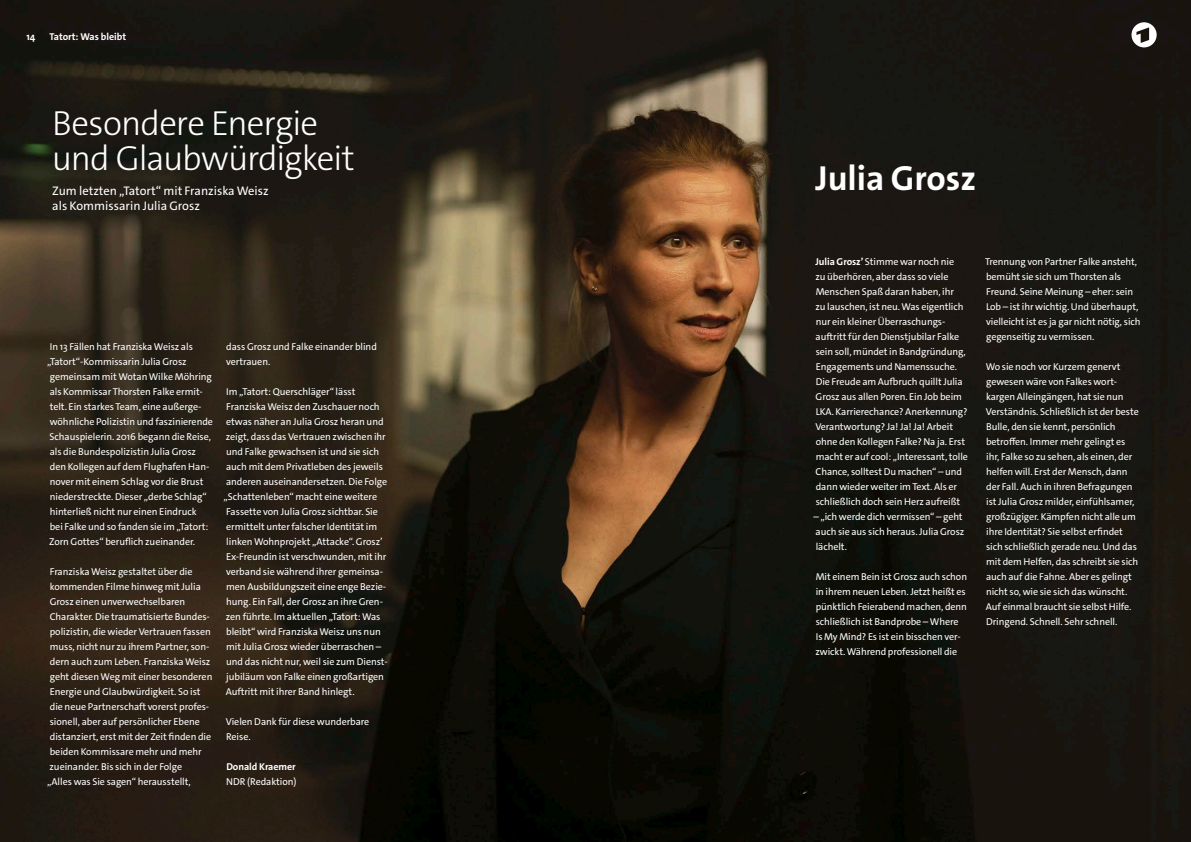
<style>
.page{position:relative;width:1191px;height:842px;background:#fff}
.page>*{position:absolute;margin:0;border:0;box-sizing:border-box;transform-origin:0 0}
.t1{font:300 35px/35px "The Sans C5";letter-spacing:-.03em;color:#fff}
.t2{font:700 35px "The Sans C5";color:#fff}
.t3{font:12.5px/15px "The Sans C5";color:#fff}
.t4{font:10px/15px "The Sans C5";letter-spacing:-.005em;color:#fff}
.t5{font:700 10px "The Sans C5";letter-spacing:-.005em;color:#fff}
.s1{font-weight:700}
</style>
<div class="page">
<img style="left:0;top:0;width:1191px;height:842px">
<svg style="left:1131px;top:22px;width:25px;height:25px"></svg>
<p class="t5" style="left:27px;top:30px;width:10px">14</p>
<p class="t5" style="left:50px;top:30px;width:78px">Tatort: Was bleibt</p>
<h1 class="t1" style="left:52px;top:106px;width:304px">Besondere Energie und Glaubwürdigkeit</h1>
<p class="t3" style="left:52px;top:183px;width:218px">Zum letzten „Tatort“ mit Franziska Weisz als Kommissarin Julia Grosz</p>
<p class="t4" style="left:47px;top:339px;width:167px">In 13 Fällen hat Franziska Weisz als „Tatort“-Kommissarin Julia Grosz gemeinsam mit Wotan Wilke Möhring als Kommissar Thorsten Falke ermit&shy;telt. Ein starkes Team, eine außerge&shy;wöhnliche Polizistin und faszinierende Schauspielerin. 2016 begann die Reise, als die Bundespolizistin Julia Grosz<br>den Kollegen auf dem Flughafen Han&shy;nover mit einem Schlag vor die Brust niederstreckte. Dieser „derbe Schlag“ hinterließ nicht nur einen Eindruck<br>bei Falke und so fanden sie im „Tatort:<br>Zorn Gottes“ beruflich zueinander.</p>
<p class="t4" style="left:47px;top:564px;width:167px">Franziska Weisz gestaltet über die kommenden Filme hinweg mit Julia Grosz einen unverwechselbaren Charakter. Die traumatisierte Bundes&shy;polizistin, die wieder Vertrauen fassen muss, nicht nur zu ihrem Partner, son&shy;dern auch zum Leben. Franziska Weisz geht diesen Weg mit einer besonderen Energie und Glaubwürdigkeit. So ist die neue Partnerschaft vorerst profes&shy;sionell, aber auf persönlicher Ebene distanziert, erst mit der Zeit finden die beiden Kommissare mehr und mehr zueinander. Bis sich in der Folge<br>„Alles was Sie sagen“ herausstellt,</p>
<p class="t4" style="left:226px;top:339px;width:152px">dass Grosz und Falke einander blind vertrauen.</p>
<p class="t4" style="left:223px;top:384px;width:166px">Im „Tatort: Querschläger“ lässt Franziska Weisz den Zuschauer noch etwas näher an Julia Grosz heran und zeigt, dass das Vertrauen zwischen ihr und Falke gewachsen ist und sie sich auch mit dem Privatleben des jeweils anderen auseinandersetzen. Die Folge „Schattenleben“ macht eine weitere Fassette von Julia Grosz sichtbar. Sie ermittelt unter falscher Identität im linken Wohnprojekt „Attacke“. Grosz’ Ex-Freundin ist verschwunden, mit ihr verband sie während ihrer gemeinsa&shy;men Ausbildungszeit eine enge Bezie&shy;hung. Ein Fall, der Grosz an ihre Gren&shy;zen führte. Im aktuellen „Tatort: Was bleibt“ wird Franziska Weisz uns nun mit Julia Grosz wieder überraschen – und das nicht nur, weil sie zum Dienst&shy;jubiläum von Falke einen großartigen Auftritt mit ihrer Band hinlegt.</p>
<p class="t4" style="left:226px;top:714px;width:145px">Vielen Dank für diese wunderbare<br>Reise.</p>
<p class="t5" style="left:226px;top:760px;width:71px">Donald Kraemer</p>
<p class="t4" style="left:226px;top:774px;width:72px">NDR (Redaktion)</p>
<h1 class="t2" style="left:815px;top:156px;width:162px">Julia Grosz</h1>
<p class="t4" style="left:815px;top:254px;width:154px"><span class="s1">Julia Grosz’</span> Stimme war noch nie<br>zu überhören, aber dass so viele Menschen Spaß daran haben, ihr<br>zu lauschen, ist neu. Was eigentlich nur ein kleiner Überraschungs&shy;auftritt für den Dienstjubilar Falke sein soll, mündet in Bandgründung, Engagements und Namenssuche.<br>Die Freude am Aufbruch quillt Julia Grosz aus allen Poren. Ein Job beim LKA. Karrierechance? Anerkennung?<br>Verantwortung? Ja! Ja! Ja! Arbeit ohne den Kollegen Falke? Na ja. Erst macht er auf cool: „Interessant, tolle Chance, solltest Du machen“ – und dann wieder weiter im Text. Als er schließlich doch sein Herz aufreißt</p>
<p class="t4" style="left:813px;top:509px;width:152px">– „ich werde dich vermissen“ – geht auch sie aus sich heraus. Julia Grosz lächelt.</p>
<p class="t4" style="left:815px;top:569px;width:153px">Mit einem Bein ist Grosz auch schon in ihrem neuen Leben. Jetzt heißt es pünktlich Feierabend machen, denn schließlich ist Bandprobe – Where Is My Mind? Es ist ein bisschen ver&shy;zwickt. Während professionell die</p>
<p class="t4" style="left:985px;top:254px;width:157px">Trennung von Partner Falke ansteht, bemüht sie sich um Thorsten als Freund. Seine Meinung – eher: sein Lob – ist ihr wichtig. Und überhaupt, vielleicht ist es ja gar nicht nötig, sich gegenseitig zu vermissen.</p>
<p class="t4" style="left:985px;top:359px;width:155px">Wo sie noch vor Kurzem genervt gewesen wäre von Falkes wort&shy;kargen Alleingängen, hat sie nun Verständnis. Schließlich ist der beste Bulle, den sie kennt, persönlich betroffen. Immer mehr gelingt es ihr, Falke so zu sehen, als einen, der helfen will. Erst der Mensch, dann der Fall. Auch in ihren Befragungen ist Julia Grosz milder, einfühlsamer, großzügiger. Kämpfen nicht alle um ihre Identität? Sie selbst erfindet sich schließlich gerade neu. Und das mit dem Helfen, das schreibt sie sich auch auf die Fahne. Aber es gelingt nicht so, wie sie sich das wünscht.<br>Auf einmal braucht sie selbst Hilfe.<br>Dringend. Schnell. Sehr schnell.</p>
</div>
